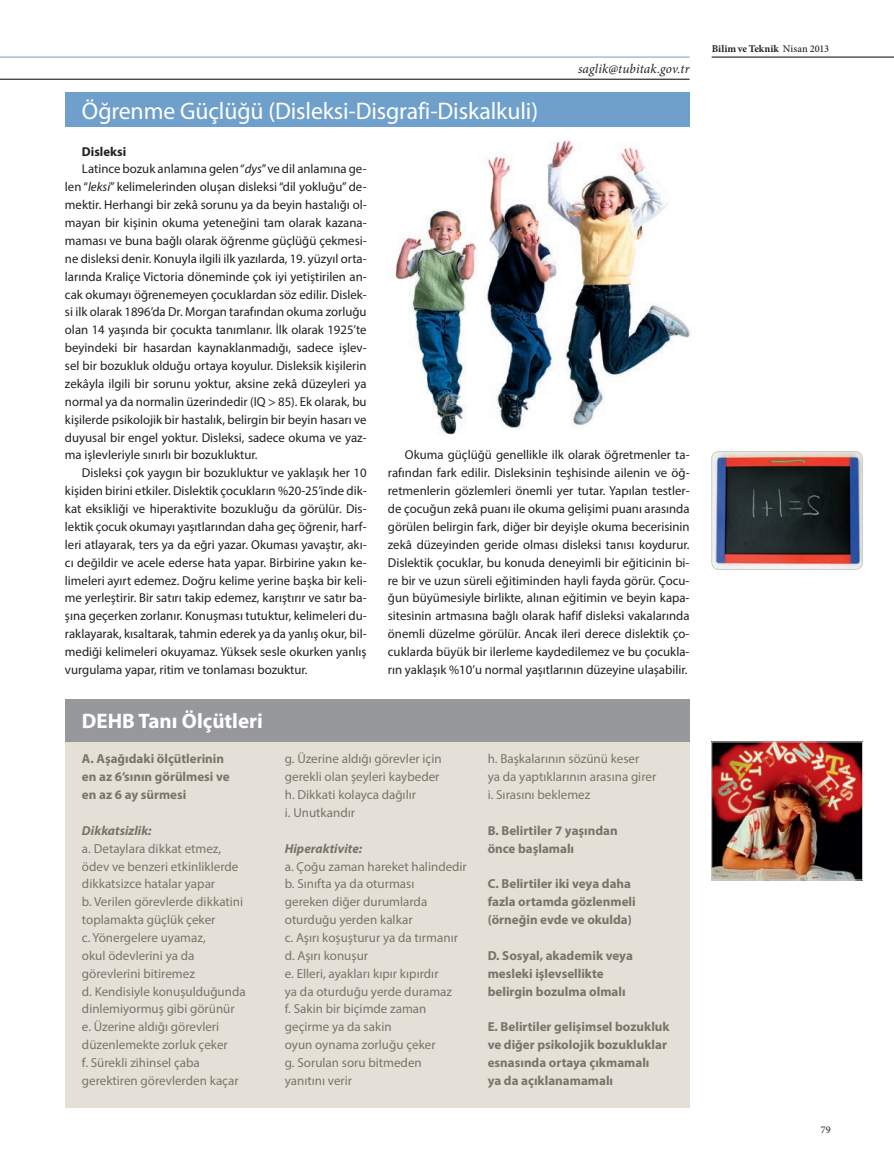
<style>
.page{position:relative;width:894px;height:1172px;background:#fff}
.page>*{position:absolute;margin:0;border:0;box-sizing:border-box;transform-origin:0 0}
.t1{font:24px "Myriad Pro";letter-spacing:-.005em;color:#fff}
.t2{font:700 21px "Myriad Pro";color:#fff}
.t3{font:italic 13.2px "Minion Pro";letter-spacing:.01em;color:#231f20}
.t4{font:13.05px/17.9px "Myriad Pro";color:#7a7368}
.t5{font:700 13.05px/17.9px "Myriad Pro";color:#7a7368}
.t6{font:italic 700 13.05px "Myriad Pro";color:#7a7368}
.t7{font:12.9px/17.9px "Myriad Pro";color:#231f20;text-align:justify}
.t8{font:700 12.9px "Myriad Pro";color:#231f20}
.t9{font:700 10.35px "Minion Pro";letter-spacing:.005em;color:#231f20}
.t10{font:10.35px "Minion Pro";color:#231f20}
.s1{font-style:italic}
.s2{font-weight:500}
</style>
<div class="page">
<div style="left:65px;top:93px;width:624px;height:34px;background:#6fa0cb"></div>
<div style="left:65px;top:698px;width:624px;height:409px;background:#e5e0d7"></div>
<div style="left:65px;top:698px;width:624px;height:43px;background:#96989b"></div>
<img style="left:395px;top:140px;width:296px;height:295px">
<img style="left:711px;top:451px;width:151px;height:118px">
<div style="left:711px;top:451px;width:151px;height:118px;border:1px solid #cfcdc6;border-radius:7px"></div>
<img style="left:713px;top:743px;width:147px;height:135px">
<div style="left:711px;top:741px;width:151px;height:139px;border:1px solid #cfcdc6"></div>
<hr style="left:711px;top:57px;width:182px;height:1px;background:#000103">
<hr style="left:0;top:79px;width:689px;height:1px;background:#000103">
<hr style="left:0;top:57px;width:689px;height:1px;background:#6fa0cb">
<h1 class="t1" style="left:82px;top:96px;width:457px">Öğrenme Güçlüğü (Disleksi-Disgrafi-Diskalkuli)</h1>
<p class="t3" style="left:578px;top:59px;width:113px">saglik@tubitak.gov.tr</p>
<p class="t8" style="left:82px;top:143px;width:46px">Disleksi</p>
<p class="t7" style="left:82px;top:160px;width:286px">Latince bozuk anlamına gelen “<span class="s1">dys</span>” ve dil anlamına ge-</p>
<p class="t7" style="left:65px;top:178px;width:303px">len “<span class="s1">leksi</span>” kelimelerinden oluşan disleksi “dil yokluğu” de-</p>
<p class="t7" style="left:65px;top:196px;width:303px">mektir. Herhangi bir zekâ sorunu ya da beyin hastalığı ol-</p>
<p class="t7" style="left:65px;top:213px;width:303px">mayan bir kişinin okuma yeteneğini tam olarak kazana-</p>
<p class="t7" style="left:65px;top:231px;width:303px">maması ve buna bağlı olarak öğrenme güçlüğü çekmesi-</p>
<p class="t7" style="left:65px;top:249px;width:303px">ne disleksi denir. Konuyla ilgili ilk yazılarda, 19. yüzyıl orta-</p>
<p class="t7" style="left:65px;top:267px;width:303px">larında Kraliçe Victoria döneminde çok iyi yetiştirilen an-</p>
<p class="t7" style="left:65px;top:285px;width:303px">cak okumayı öğrenemeyen çocuklardan söz edilir. Dislek-</p>
<p class="t7" style="left:65px;top:303px;width:303px">si ilk olarak 1896’da Dr. Morgan tarafından okuma zorluğu</p>
<p class="t7" style="left:65px;top:321px;width:303px">olan 14 yaşında bir çocukta tanımlanır. İlk olarak 1925’te</p>
<p class="t7" style="left:65px;top:338px;width:303px">beyindeki bir hasardan kaynaklanmadığı, sadece işlev-</p>
<p class="t7" style="left:65px;top:356px;width:303px">sel bir bozukluk olduğu ortaya koyulur. Disleksik kişilerin</p>
<p class="t7" style="left:65px;top:374px;width:303px">zekâyla ilgili bir sorunu yoktur, aksine zekâ düzeyleri ya</p>
<p class="t7" style="left:65px;top:392px;width:303px">normal ya da normalin üzerindedir (IQ &gt; 85). Ek olarak, bu</p>
<p class="t7" style="left:65px;top:410px;width:303px">kişilerde psikolojik bir hastalık, belirgin bir beyin hasarı ve</p>
<p class="t7" style="left:65px;top:428px;width:303px">duyusal bir engel yoktur. Disleksi, sadece okuma ve yaz-</p>
<p class="t7" style="left:65px;top:446px;width:194px">ma işlevleriyle sınırlı bir bozukluktur.</p>
<p class="t7" style="left:82px;top:464px;width:286px">Disleksi çok yaygın bir bozukluktur ve yaklaşık her 10</p>
<p class="t7" style="left:65px;top:481px;width:303px">kişiden birini etkiler. Dislektik çocukların %20-25’inde dik-</p>
<p class="t7" style="left:65px;top:499px;width:303px">kat eksikliği ve hiperaktivite bozukluğu da görülür. Dis-</p>
<p class="t7" style="left:65px;top:517px;width:303px">lektik çocuk okumayı yaşıtlarından daha geç öğrenir, harf-</p>
<p class="t7" style="left:65px;top:535px;width:303px">leri atlayarak, ters ya da eğri yazar. Okuması yavaştır, akı-</p>
<p class="t7" style="left:65px;top:553px;width:303px">cı değildir ve acele ederse hata yapar. Birbirine yakın ke-</p>
<p class="t7" style="left:65px;top:571px;width:303px">limeleri ayırt edemez. Doğru kelime yerine başka bir keli-</p>
<p class="t7" style="left:65px;top:588px;width:303px">me yerleştirir. Bir satırı takip edemez, karıştırır ve satır ba-</p>
<p class="t7" style="left:65px;top:606px;width:303px">şına geçerken zorlanır. Konuşması tutuktur, kelimeleri du-</p>
<p class="t7" style="left:65px;top:624px;width:303px">raklayarak, kısaltarak, tahmin ederek ya da yanlış okur, bil-</p>
<p class="t7" style="left:65px;top:642px;width:303px">mediği kelimeleri okuyamaz. Yüksek sesle okurken yanlış</p>
<p class="t7" style="left:65px;top:660px;width:244px">vurgulama yapar, ritim ve tonlaması bozuktur.</p>
<h2 class="t2" style="left:82px;top:707px;width:182px">DEHB Tanı Ölçütleri</h2>
<p class="t7" style="left:388px;top:446px;width:303px;text-indent:17px">Okuma güçlüğü genellikle ilk olarak öğretmenler ta&shy;rafından fark edilir. Disleksinin teşhisinde ailenin ve öğ&shy;retmenlerin gözlemleri önemli yer tutar. Yapılan testler&shy;de çocuğun zekâ puanı ile okuma gelişimi puanı arasında görülen belirgin fark, diğer bir deyişle okuma becerisinin zekâ düzeyinden geride olması disleksi tanısı koydurur.<br>Dislektik çocuklar, bu konuda deneyimli bir eğiticinin bi&shy;re bir ve uzun süreli eğitiminden hayli fayda görür. Çocu&shy;ğun büyümesiyle birlikte, alınan eğitimin ve beyin kapa&shy;sitesinin artmasına bağlı olarak hafif disleksi vakalarında önemli düzelme görülür. Ancak ileri derece dislektik ço&shy;cuklarda büyük bir ilerleme kaydedilemez ve bu çocukla&shy;rın yaklaşık %10’u normal yaşıtlarının düzeyine ulaşabilir.</p>
<p class="t5" style="left:82px;top:749px;width:149px">A. Aşağıdaki ölçütlerinin en az 6’sının görülmesi ve en az 6 ay sürmesi</p>
<p class="t6" style="left:82px;top:821px;width:71px">Dikkatsizlik:</p>
<p class="t4" style="left:82px;top:838px;width:165px">a. Detaylara dikkat etmez, ödev ve benzeri etkinliklerde dikkatsizce hatalar yapar<br>b. Verilen görevlerde dikkatini toplamakta güçlük çeker<br>c. Yönergelere uyamaz,<br>okul ödevlerini ya da görevlerini bitiremez<br>d. Kendisiyle konuşulduğunda dinlemiyormuş gibi görünür e. Üzerine aldığı görevleri düzenlemekte zorluk çeker<br>f. Sürekli zihinsel çaba gerektiren görevlerden kaçar</p>
<p class="t4" style="left:285px;top:749px;width:158px">g. Üzerine aldığı görevler için gerekli olan şeyleri kaybeder h. Dikkati kolayca dağılır<br>i. Unutkandır</p>
<p class="t6" style="left:285px;top:839px;width:79px">Hiperaktivite:</p>
<p class="t4" style="left:285px;top:856px;width:183px">a. Çoğu zaman hareket halindedir b. Sınıfta ya da oturması<br>gereken diğer durumlarda oturduğu yerden kalkar<br>c. Aşırı koşuşturur ya da tırmanır d. Aşırı konuşur<br>e. Elleri, ayakları kıpır kıpırdır<br>ya da oturduğu yerde duramaz<br>f. Sakin bir biçimde zaman geçirme ya da sakin<br>oyun oynama zorluğu çeker<br>g. Sorulan soru bitmeden<br>yanıtını verir</p>
<p class="t4" style="left:487px;top:749px;width:170px">h. Başkalarının sözünü keser<br>ya da yaptıklarının arasına girer i. Sırasını beklemez</p>
<p class="t5" style="left:487px;top:820px;width:131px">B. Belirtiler 7 yaşından önce başlamalı</p>
<p class="t5" style="left:487px;top:874px;width:149px">C. Belirtiler iki veya daha fazla ortamda gözlenmeli (örneğin evde ve okulda)</p>
<p class="t5" style="left:487px;top:945px;width:147px">D. Sosyal, akademik veya mesleki işlevsellikte belirgin bozulma olmalı</p>
<p class="t5" style="left:487px;top:1017px;width:183px">E. Belirtiler gelişimsel bozukluk ve diğer psikolojik bozukluklar esnasında ortaya çıkmamalı<br>ya da açıklanamamalı</p>
<p class="t9" style="left:711px;top:42px;width:119px">Bilim ve Teknik <span class="s2">Nisan 2013</span></p>
<p class="t10" style="left:820px;top:1122px;width:11px">79</p>
</div>
